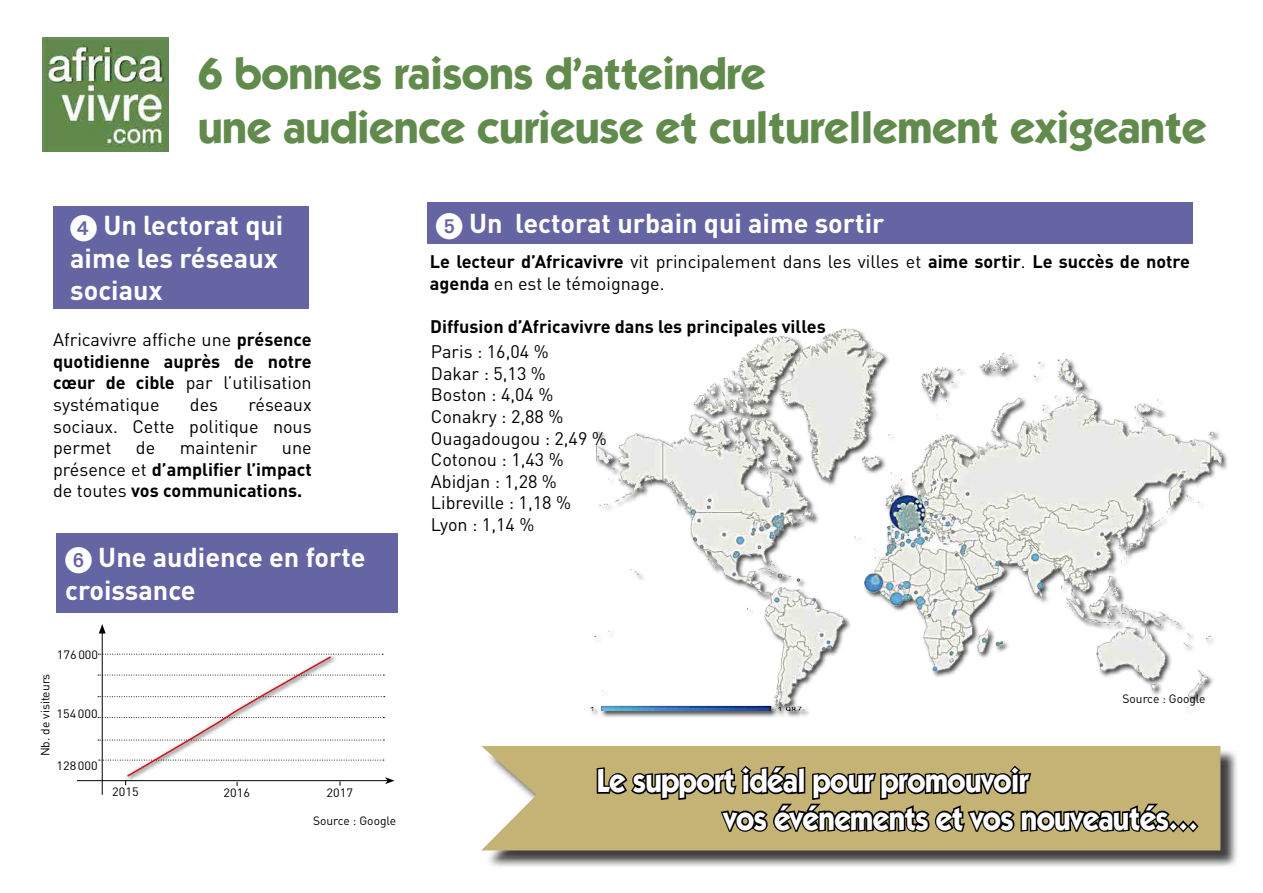
<style>
.page{position:relative;width:1263px;height:893px;background:#fff}
.page>*{position:absolute;margin:0;border:0;box-sizing:border-box;transform-origin:0 0}
.t1{font:700 45px/54px "Itc Kabel";letter-spacing:-.01em;color:#618b4c}
.t2{font:700 33px/37.5px "Itc Kabel";letter-spacing:-.02em;color:#fff;scale:.9 1}
.t3{font:700 27px/32.4px "DIN Pro";color:#fff}
.t4{font:18px/21.6px "DIN Pro";color:#000;text-align:justify}
.t5{font:700 18px/21.6px "DIN Pro";color:#000}
.t6{font:12px "DIN Pro";color:#000}
.t7{font:12px "DIN Pro";color:#000;scale:1.05 1}
.s1{font-weight:700}
.s2{font-weight:400}
</style>
<div class="page">
<img style="left:43px;top:37px;width:126px;height:114px">
<div style="left:427px;top:202px;width:766px;height:41px;background:#6565a4"></div>
<div style="left:53px;top:206px;width:255px;height:102px;background:#6565a4"></div>
<div style="left:57px;top:534px;width:341px;height:79px;background:#6565a4"></div>
<hr style="left:102px;top:631px;width:1px;height:164px;background:#000">
<svg style="left:99px;top:624px;width:7px;height:9px"></svg>
<hr style="left:77px;top:780px;width:310px;height:1px;background:#000">
<div style="left:485px;top:748px;width:754px;height:121px;background:#000;opacity:.75"></div>
<svg style="left:481px;top:746px;width:739px;height:104px;background:#cab983"></svg>
<svg style="left:595px;top:763px;width:606px;height:82px;background:#918356"></svg>
<div style="left:590px;top:328px;width:639px;height:390px;background:#000;opacity:.75"></div>
<img style="left:590px;top:328px;width:639px;height:382px">
<svg style="left:98px;top:654px;width:297px;height:132px"></svg>
<h1 class="t1" style="left:198px;top:46px;width:1010px">6 bonnes raisons d’atteindre<br>une audience curieuse et culturellement exigeante</h1>
<h3 class="t3" style="left:70px;top:208px;width:215px;text-indent:33px">Un lectorat qui aime les réseaux sociaux</h3>
<p class="t4" style="left:53px;top:328px;width:260px">Africavivre affiche une <span class="s1">présence quotidienne auprès de notre cœur de cible</span> par l’utilisation systématique</p>
<p class="t4" style="left:53px;top:393px;width:260px;text-indent:195px">réseaux sociaux. Cette politique nous permet</p>
<p class="t4" style="left:190px;top:393px;width:30px">des</p>
<p class="t4" style="left:136px;top:436px;width:21px">de</p>
<p class="t4" style="left:180px;top:436px;width:79px">maintenir</p>
<p class="t5" style="left:53px;top:436px;width:260px;text-align:justify;text-indent:229px"><span class="s2">une présence et</span> d’amplifier l’impact <span class="s2">de toutes</span> vos communications.</p>
<h3 class="t3" style="left:65px;top:540px;width:302px;text-indent:33px">Une audience en forte croissance</h3>
<p class="t6" style="left:37px;top:756px;width:84px;rotate:-90deg">Nb. de visiteurs</p>
<p class="t7" style="left:57px;top:646px;width:41px">176000</p>
<p class="t7" style="left:57px;top:705px;width:41px">154000</p>
<p class="t7" style="left:57px;top:758px;width:41px">128000</p>
<p class="t7" style="left:112px;top:784px;width:27px">2015</p>
<p class="t7" style="left:224px;top:785px;width:27px">2016</p>
<p class="t7" style="left:327px;top:784px;width:27px">2017</p>
<p class="t6" style="left:313px;top:812px;width:85px">Source : Google</p>
<h3 class="t3" style="left:469px;top:206px;width:417px">Un lectorat urbain qui aime sortir</h3>
<p class="t5" style="left:430px;top:250px;width:761px">Le lecteur d’Africavivre <span class="s2">vit principalement dans les villes et</span> aime sortir<span class="s2">.</span> Le succès de notre agenda <span class="s2">en est le témoignage.</span></p>
<p class="t5" style="left:430px;top:315px;width:397px">Diffusion d’Africavivre dans les principales villes</p>
<p class="t4" style="left:431px;top:340px;width:177px;text-align:left">Paris : 16,04 %<br>Dakar : 5,13 %<br>Boston : 4,04 %<br>Conakry : 2,88 %<br>Ouagadougou : 2,49 %<br>Cotonou : 1,43 %<br>Abidjan : 1,28 %<br>Libreville : 1,18 %<br>Lyon : 1,14 %</p>
<p class="t6" style="left:1122px;top:690px;width:85px">Source : Google</p>
<h2 class="t2" style="left:723px;top:761px;width:529px;text-indent:-127px">Le support idéal pour promouvoir<br>vos événements et vos nouveautés…</h2>
</div>
